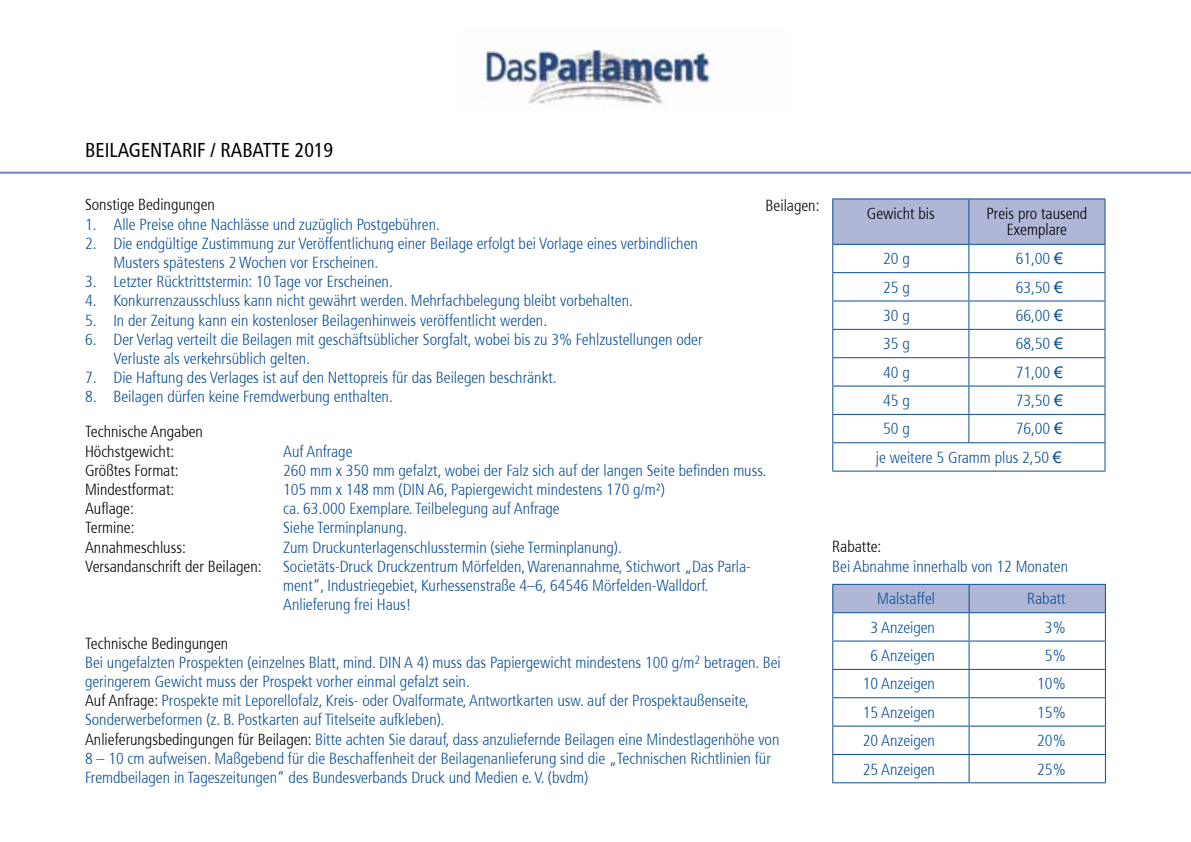
<style>
.page{position:relative;width:1191px;height:842px;background:#fff}
.page>*{position:absolute;margin:0;border:0;box-sizing:border-box;transform-origin:0 0}
.t1{font:condensed 20px "Frutiger";color:#000}
.t2{font:300 condensed 16px/19.2px "Frutiger";color:#0b4f95}
.t3{font:300 condensed 16px/16px "Frutiger";color:#000;text-align:center}
.s1{color:#000}
.s2{font-family:"Arial";font-weight:400;font-stretch:normal}
</style>
<div class="page">
<img style="left:481px;top:49px;width:231px;height:58px">
<hr style="left:0;top:172px;width:1191px;height:2px;background:#7281b5">
<hr style="left:832px;top:198px;width:137px;height:1px;background:#0b4f95">
<hr style="left:969px;top:198px;width:136px;height:1px;background:#0b4f95">
<svg style="left:832px;top:199px;width:273px;height:272px"></svg>
<hr style="left:832px;top:471px;width:137px;height:1px;background:#0b4f95">
<hr style="left:969px;top:471px;width:136px;height:1px;background:#0b4f95">
<svg style="left:832px;top:584px;width:274px;height:198px"></svg>
<hr style="left:832px;top:782px;width:137px;height:1px;background:#0b4f95">
<hr style="left:969px;top:782px;width:137px;height:1px;background:#0b4f95">
<p class="t1" style="left:85px;top:138px;width:250px">BEILAGENTARI F / RABATTE 2019</p>
<p class="t3" style="left:85px;top:197px;width:131px">Sonstige Bedingungen</p>
<p class="t2" style="left:85px;top:215px;width:356px">1. Alle Preise ohne Nachlässe und zuzüglich Postgebühren.</p>
<p class="t2" style="left:113px;top:234px;width:586px;text-indent:-28px">2. Die endgültige Zustimmung zur Veröffentlichung einer Beilage erfolgt bei Vorlage eines verbindlichen<br>Musters spätestens 2 Wochen vor Erscheinen.</p>
<p class="t2" style="left:85px;top:272px;width:309px">3. Letzter Rücktrittstermin: 10 Tage vor Erscheinen.</p>
<p class="t2" style="left:85px;top:292px;width:549px">4. Konkurrenzausschluss kann nicht gewährt werden. Mehrfachbelegung bleibt vorbehalten.</p>
<p class="t2" style="left:85px;top:311px;width:464px">5. In der Zeitung kann ein kostenloser Beilagenhinweis veröffentlicht werden.</p>
<p class="t2" style="left:113px;top:330px;width:590px;text-indent:-28px">6. Der Verlag verteilt die Beilagen mit geschäftsüblicher Sorgfalt, wobei bis zu 3% Fehlzustellungen oder<br>Verluste als verkehrsüblich gelten.</p>
<p class="t2" style="left:85px;top:368px;width:473px">7. Die Haftung des Verlages ist auf den Nettopreis für das Beilegen beschränkt.</p>
<p class="t2" style="left:85px;top:388px;width:309px">8. Beilagen dürfen keine Fremdwerbung enthalten.</p>
<p class="t3" style="left:85px;top:422px;width:119px;line-height:19.2px;text-align:left">Technische Angaben<br>Höchstgewicht:</p>
<p class="t2" style="left:283px;top:442px;width:71px">Auf Anfrage</p>
<p class="t3" style="left:765px;top:197px;width:55px">Beilagen:</p>
<p class="t3" style="left:85px;top:462px;width:95px">Größtes Format:</p>
<p class="t2" style="left:283px;top:461px;width:484px">260 mm x 350 mm gefalzt, wobei der Falz sich auf der langen Seite befinden muss.</p>
<p class="t3" style="left:85px;top:482px;width:91px">Mindestformat:</p>
<p class="t2" style="left:283px;top:480px;width:383px">105 mm x 148 mm (DIN A6, Papiergewicht mindestens 170 g/m²)</p>
<p class="t3" style="left:85px;top:501px;width:50px">Auflage:</p>
<p class="t2" style="left:283px;top:499px;width:278px">ca. 63.000 Exemplare. Teilbelegung auf Anfrage</p>
<p class="t3" style="left:85px;top:520px;width:51px">Termine:</p>
<p class="t2" style="left:283px;top:518px;width:126px">Siehe Terminplanung.</p>
<p class="t3" style="left:85px;top:539px;width:102px">Annahmeschluss:</p>
<p class="t2" style="left:283px;top:538px;width:340px">Zum Druckunterlagenschlusstermin (siehe Terminplanung).</p>
<p class="t3" style="left:85px;top:558px;width:178px">Versandanschrift der Beilagen:</p>
<p class="t2" style="left:283px;top:557px;width:469px">Societäts-Druck Druckzentrum Mörfelden, Warenannahme, Stichwort „Das Parla&shy;ment“, Industriegebiet, Kurhessenstraße 4–6, 64546 Mörfelden-Walldorf.<br>Anlieferung frei Haus!</p>
<p class="t2" style="left:85px;top:634px;width:697px"><span class="s1">Technische Bedingungen<br></span>Bei ungefalzten Prospekten (einzelnes Blatt, mind. DIN A 4) muss das Papiergewicht mindestens 100 g/m<sup>2</sup> betragen. Bei geringerem Gewicht muss der Prospekt vorher einmal gefalzt sein.<br><span class="s1">Auf Anfrage:</span> Prospekte mit Leporellofalz, Kreis- oder Ovalformate, Antwortkarten usw. auf der Prospektaußenseite, Sonderwerbeformen (z. B. Postkarten auf Titelseite aufkleben).<br><span class="s1">Anlieferungsbedingungen für Beilagen:</span> Bitte achten Sie darauf, dass anzuliefernde Beilagen eine Mindestlagenhöhe von 8 – 10 cm aufweisen. Maßgebend für die Beschaffenheit der Beilagenanlieferung sind die „Technischen Richtlinien für Fremdbeilagen in Tageszeitungen“ des Bundesverbands Druck und Medien e. V. (bvdm)</p>
<p class="t3" style="left:867px;top:206px;width:69px">Gewicht bis</p>
<p class="t3" style="left:986px;top:206px;width:102px">Preis pro tausend<br>Exemplare</p>
<p class="t2" style="left:883px;top:249px;width:28px">20 g</p>
<p class="t2" style="left:1015px;top:249px;width:49px">61,00 <span class="s2">€</span></p>
<p class="t2" style="left:883px;top:278px;width:28px">25 g</p>
<p class="t2" style="left:1015px;top:278px;width:49px">63,50 <span class="s2">€</span></p>
<p class="t2" style="left:883px;top:306px;width:28px">30 g</p>
<p class="t2" style="left:1015px;top:306px;width:49px">66,00 <span class="s2">€</span></p>
<p class="t2" style="left:883px;top:334px;width:28px">35 g</p>
<p class="t2" style="left:1015px;top:334px;width:49px">68,50 <span class="s2">€</span></p>
<p class="t2" style="left:883px;top:363px;width:28px">40 g</p>
<p class="t2" style="left:1015px;top:363px;width:49px">71,00 <span class="s2">€</span></p>
<p class="t2" style="left:883px;top:391px;width:28px">45 g</p>
<p class="t2" style="left:1015px;top:391px;width:49px">73,50 <span class="s2">€</span></p>
<p class="t2" style="left:883px;top:419px;width:28px">50 g</p>
<p class="t2" style="left:876px;top:415px;width:189px;line-height:28.4px;text-align:right">76,00 <span class="s2">€<br></span>je weitere 5 Gramm plus 2,50 <span class="s2">€</span></p>
<p class="t3" style="left:832px;top:539px;width:51px">Rabatte:</p>
<p class="t2" style="left:832px;top:557px;width:237px">Bei Abnahme innerhalb von 12 Monaten</p>
<p class="t2" style="left:877px;top:589px;width:59px">Malstaffel</p>
<p class="t2" style="left:1027px;top:589px;width:40px">Rabatt</p>
<p class="t2" style="left:870px;top:618px;width:66px">3 Anzeigen</p>
<p class="t2" style="left:1045px;top:618px;width:22px">3%</p>
<p class="t2" style="left:870px;top:646px;width:66px">6 Anzeigen</p>
<p class="t2" style="left:1045px;top:646px;width:22px">5%</p>
<p class="t2" style="left:862px;top:674px;width:74px">10 Anzeigen</p>
<p class="t2" style="left:1037px;top:674px;width:30px">10%</p>
<p class="t2" style="left:862px;top:703px;width:74px">15 Anzeigen</p>
<p class="t2" style="left:1037px;top:703px;width:30px">15%</p>
<p class="t2" style="left:862px;top:731px;width:74px">20 Anzeigen</p>
<p class="t2" style="left:1037px;top:731px;width:30px">20%</p>
<p class="t2" style="left:862px;top:759px;width:74px">25 Anzeigen</p>
<p class="t2" style="left:1037px;top:759px;width:30px">25%</p>
</div>
